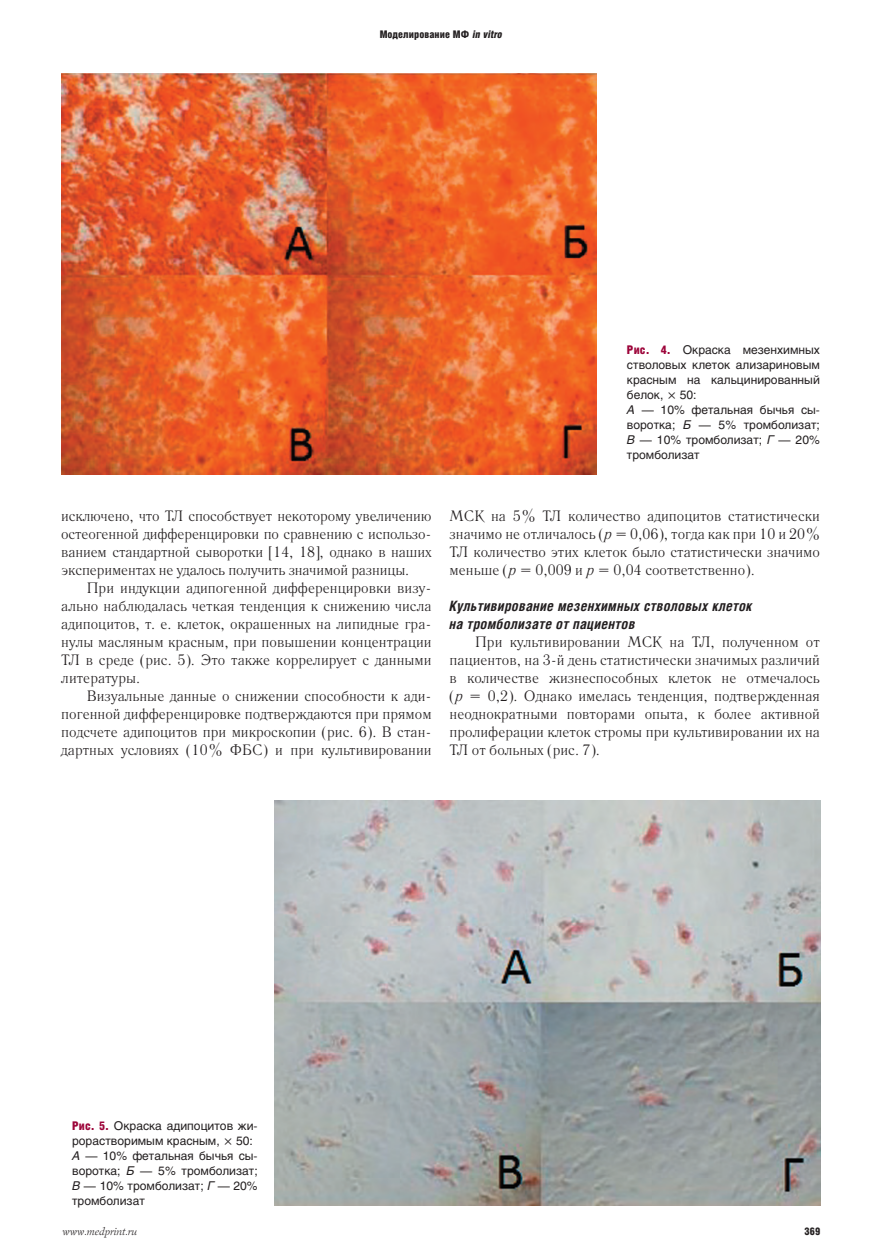
<style>
.page{position:relative;width:885px;height:1257px;background:#fff}
.page>*{position:absolute;margin:0;border:0;box-sizing:border-box;transform-origin:0 0}
.t1{font:15px/18px "Literaturnaya C";color:#231f20;text-align:justify}
.t2{font:italic 700 14.25px/18px "Helios Cond";letter-spacing:.025em;color:#231f20}
.t3{font:12px/15px "Helios";color:#231f20}
.t4{font:900 10.5px "Helios Cond";letter-spacing:.005em;color:#231f20}
.t5{font:italic 10.5px "Lazurski C";color:#231f20}
.s1{font-style:italic}
.s2{font-family:"Helios Cond";font-weight:900;color:#9d053a}
</style>
<div class="page">
<img style="left:61px;top:73px;width:535px;height:401px">
<img style="left:274px;top:800px;width:546px;height:405px">
<p class="t4" style="left:380px;top:31px;width:125px">Моделирование МФ <span class="s1">in vitro</span></p>
<p class="t3" style="left:627px;top:344px;width:194px;text-align:justify"><span class="s2">Рис. 4.</span> Окраска мезенхимных стволовых клеток ализариновым красным на кальцинированный белок,</p>
<p class="t3" style="left:627px;top:389px;width:194px;text-indent:53px">50:<br><span class="s1">А</span> — 10% фетальная бычья сы&shy;воротка; <span class="s1">Б</span> — 5% тромболизат;<br><span class="s1">В</span> — 10% тромболизат; <span class="s1">Г</span> — 20% тромболизат</p>
<p class="t1" style="left:61px;top:508px;width:372px">исключено, что ТЛ способствует некоторому увеличению остеогенной дифференцировки по сравнению с использо&shy;ванием стандартной сыворотки [14, 18], однако в наших экспериментах не удалось получить значимой разницы.</p>
<p class="t1" style="left:61px;top:580px;width:372px;text-indent:26px">При индукции адипогенной дифференцировки визу&shy;ально наблюдалась четкая тенденция к снижению числа адипоцитов, т. е. клеток, окрашенных на липидные гра&shy;нулы масляным красным, при повышении концентрации ТЛ в среде (рис. 5). Это также коррелирует с данными литературы.</p>
<p class="t1" style="left:61px;top:688px;width:372px;text-indent:26px">Визуальные данные о снижении способности к ади&shy;погенной дифференцировке подтверждаются при прямом подсчете адипоцитов при микроскопии (рис. 6). В стан&shy;дартных условиях (10% ФБС) и при культивировании</p>
<p class="t1" style="left:449px;top:508px;width:372px">МСК на 5% ТЛ количество адипоцитов статистически значимо не отличалось (<span class="s1">p</span> = 0,06), тогда как при 10 и 20% ТЛ количество этих клеток было статистически значимо меньше (<span class="s1">p</span> = 0,009 и <span class="s1">p</span> = 0,04 соответственно).</p>
<p class="t2" style="left:449px;top:598px;width:304px">Культивирование мезенхимных стволовых клеток на тромболизате от пациентов</p>
<p class="t1" style="left:449px;top:634px;width:372px;text-indent:26px">При культивировании МСК на ТЛ, полученном от пациентов, на 3-й день статистически значимых различий в количестве жизнеспособных клеток не отмечалось (<span class="s1">p</span> = 0,2). Однако имелась тенденция, подтвержденная неоднократными повторами опыта, к более активной пролиферации клеток стромы при культивировании их на ТЛ от больных (рис. 7).</p>
<p class="t3" style="left:72px;top:1119px;width:187px"><span class="s2">Рис. 5.</span> Окраска адипоцитов жи&shy;рорастворимым красным,</p>
<p class="t3" style="left:72px;top:1134px;width:187px;text-indent:164px">50:<br><span class="s1">А</span> — 10% фетальная бычья сы&shy;воротка; <span class="s1">Б</span> — 5% тромболизат;<br><span class="s1">В</span> — 10% тромболизат; <span class="s1">Г</span> — 20% тромболизат</p>
<p class="t5" style="left:62px;top:1226px;width:76px">www.medprint.ru</p>
<p class="t4" style="left:804px;top:1227px;width:17px">369</p>
</div>
